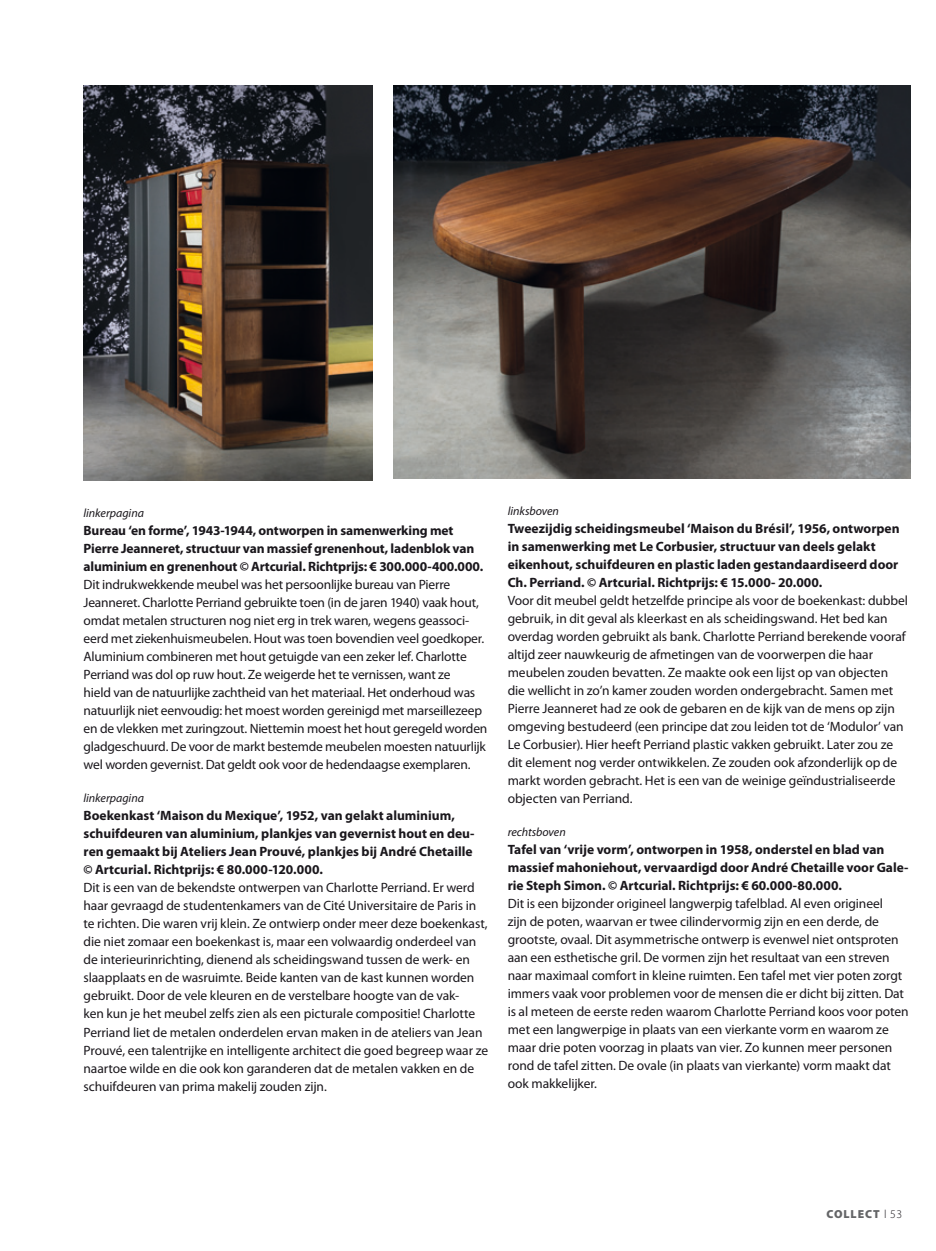
<style>
.page{position:relative;width:936px;height:1251px;background:#fff}
.page>*{position:absolute;margin:0;border:0;box-sizing:border-box;transform-origin:0 0}
.t1{font:13.5px/18px "Myriad Pro";letter-spacing:-.01em;color:#1a171c}
.t2{font:700 13.5px/18px "Myriad Pro";color:#1a171c}
.t3{font:italic 12px "Myriad Pro";letter-spacing:-.005em;color:#1a171c}
.t4{font:900 11.7px "Myriad Pro";letter-spacing:.08em;color:#646567}
.s1{font-weight:300;color:#1a171c}
</style>
<div class="page">
<img style="left:84px;top:85px;width:288px;height:395px">
<img style="left:393px;top:85px;width:517px;height:393px">
<p class="t3" style="left:84px;top:506px;width:62px">linkerpagina</p>
<p class="t2" style="left:84px;top:521px;width:401px">Bureau ‘en forme’, 1943-1944, ontworpen in samenwerking met<br>Pierre Jeanneret, structuur van massief grenenhout, ladenblok van aluminium en grenenhout © Artcurial. Richtprijs: € 300.000-400.000.</p>
<p class="t1" style="left:84px;top:576px;width:405px">Dit indrukwekkende meubel was het persoonlijke bureau van Pierre Jeanneret. Charlotte Perriand gebruikte toen (in de jaren 1940) vaak hout, omdat metalen structuren nog niet erg in trek waren, wegens geassoci&shy;eerd met ziekenhuismeubelen. Hout was toen bovendien veel goedkoper.<br>Aluminium combineren met hout getuigde van een zeker lef. Charlotte Perriand was dol op ruw hout. Ze weigerde het te vernissen, want ze<br>hield van de natuurlijke zachtheid van het materiaal. Het onderhoud was natuurlijk niet eenvoudig: het moest worden gereinigd met marseillezeep en de vlekken met zuringzout. Niettemin moest het hout geregeld worden gladgeschuurd. De voor de markt bestemde meubelen moesten natuurlijk wel worden gevernist. Dat geldt ook voor de hedendaagse exemplaren.</p>
<p class="t3" style="left:84px;top:791px;width:62px">linkerpagina</p>
<p class="t2" style="left:84px;top:806px;width:392px">Boekenkast ‘Maison du Mexique’, 1952, van gelakt aluminium, schuifdeuren van aluminium, plankjes van gevernist hout en deu&shy;ren gemaakt bij Ateliers Jean Prouvé, plankjes bij André Chetaille © Artcurial. Richtprijs: € 80.000-120.000.</p>
<p class="t1" style="left:84px;top:879px;width:406px">Dit is een van de bekendste ontwerpen van Charlotte Perriand. Er werd haar gevraagd de studentenkamers van de Cité Universitaire de Paris in te richten. Die waren vrij klein. Ze ontwierp onder meer deze boekenkast, die niet zomaar een boekenkast is, maar een volwaardig onderdeel van de interieurinrichting, dienend als scheidingswand tussen de werk- en slaapplaats en de wasruimte. Beide kanten van de kast kunnen worden gebruikt. Door de vele kleuren en de verstelbare hoogte van de vak-<br>ken kun je het meubel zelfs zien als een picturale compositie! Charlotte Perriand liet de metalen onderdelen ervan maken in de ateliers van Jean Prouvé, een talentrijke en intelligente architect die goed begreep waar ze naartoe wilde en die ook kon garanderen dat de metalen vakken en de schuifdeuren van prima makelij zouden zijn.</p>
<p class="t3" style="left:507px;top:504px;width:53px">linksboven</p>
<p class="t2" style="left:507px;top:519px;width:393px">Tweezijdig scheidingsmeubel ‘Maison du Brésil’, 1956, ontworpen in samenwerking met Le Corbusier, structuur van deels gelakt eikenhout, schuifdeuren en plastic laden gestandaardiseerd door Ch. Perriand. © Artcurial. Richtprijs: € 15.000- 20.000.</p>
<p class="t1" style="left:507px;top:591px;width:402px">Voor dit meubel geldt hetzelfde principe als voor de boekenkast: dubbel gebruik, in dit geval als kleerkast en als scheidingswand. Het bed kan overdag worden gebruikt als bank. Charlotte Perriand berekende vooraf altijd zeer nauwkeurig de afmetingen van de voorwerpen die haar meubelen zouden bevatten. Ze maakte ook een lijst op van objecten die wellicht in zo’n kamer zouden worden ondergebracht. Samen met Pierre Jeanneret had ze ook de gebaren en de kijk van de mens op zijn omgeving bestudeerd (een principe dat zou leiden tot de ‘Modulor’ van Le Corbusier). Hier heeft Perriand plastic vakken gebruikt. Later zou ze dit element nog verder ontwikkelen. Ze zouden ook afzonderlijk op de markt worden gebracht. Het is een van de weinige geïndustrialiseerde objecten van Perriand.</p>
<p class="t3" style="left:507px;top:825px;width:59px">rechtsboven</p>
<p class="t2" style="left:507px;top:840px;width:402px">Tafel van ‘vrije vorm’, ontworpen in 1958, onderstel en blad van massief mahoniehout, vervaardigd door André Chetaille voor Gale&shy;rie Steph Simon. © Artcurial. Richtprijs: € 60.000-80.000.</p>
<p class="t1" style="left:507px;top:894px;width:402px">Dit is een bijzonder origineel langwerpig tafelblad. Al even origineel<br>zijn de poten, waarvan er twee cilindervormig zijn en een derde, de grootste, ovaal. Dit asymmetrische ontwerp is evenwel niet ontsproten aan een esthetische gril. De vormen zijn het resultaat van een streven naar maximaal comfort in kleine ruimten. Een tafel met vier poten zorgt immers vaak voor problemen voor de mensen die er dicht bij zitten. Dat is al meteen de eerste reden waarom Charlotte Perriand koos voor poten met een langwerpige in plaats van een vierkante vorm en waarom ze maar drie poten voorzag in plaats van vier. Zo kunnen meer personen rond de tafel zitten. De ovale (in plaats van vierkante) vorm maakt dat ook makkelijker.</p>
<p class="t4" style="left:826px;top:1207px;width:77px">COLLECT <span class="s1">l 53</span></p>
</div>
